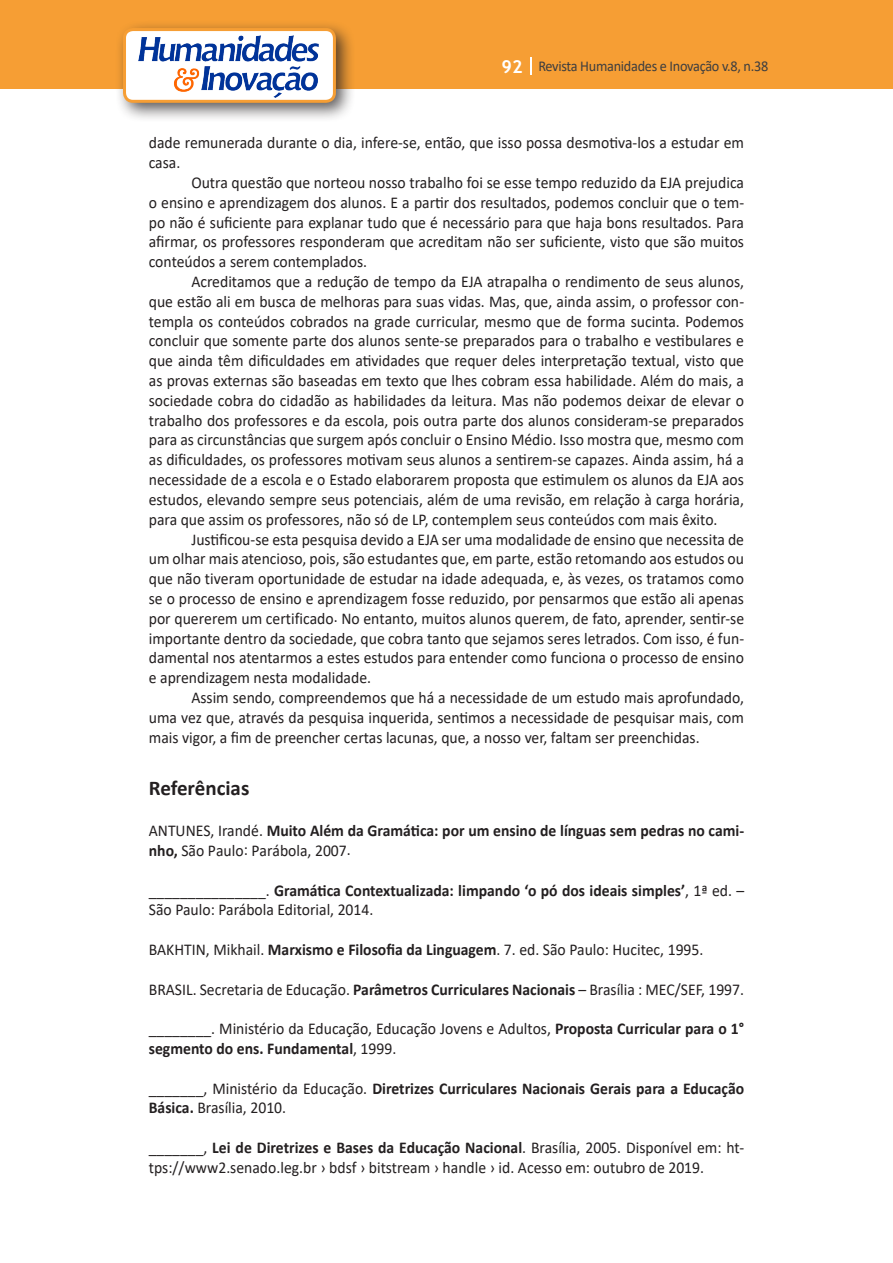
<style>
.page{position:relative;width:893px;height:1263px;background:#fff}
.page>*{position:absolute;margin:0;border:0;box-sizing:border-box;transform-origin:0 0}
.Titulo_2{font:700 21px "Calibri";color:#231f20}
.Texto{font:16.5px/19.8px "Calibri";color:#231f20;scale:.95 1}
.Texto-2{font:700 16.5px/19.8px "Calibri";color:#231f20;scale:.95 1}
.t1{font:15px "Calibri";letter-spacing:-.02em;color:#3e3e3f;scale:.95 1}
.s1{font-family:"Trebuchet MS";font-weight:700;font-size:18px;color:#fff}
.s2{font-weight:400}
.s3{font-weight:700}
</style>
<div class="page">
<div style="left:0;top:0;width:893px;height:88px;background:#f69e34"></div>
<svg style="left:530px;top:57px;width:2px;height:18px"></svg>
<div style="left:115px;top:20px;width:241px;height:103px;background:#231f20;opacity:.75"></div>
<div style="left:125px;top:30px;width:209px;height:71px;background:#fff;border-radius:9px"></div>
<img style="left:138px;top:35px;width:181px;height:62px">
<div style="left:123px;top:28px;width:213px;height:75px;border:3px solid #f69e34;border-radius:9px"></div>
<p class="t1" style="left:501px;top:56px;width:282px"><span class="s1">92</span> Revista Humanidades e Inovação v.8, n.38</p>
<p class="Texto" style="left:149px;top:133px;width:628px">dade remunerada durante o dia, infere-se, então, que isso possa desmotiva-los a estudar em casa.</p>
<p class="Texto" style="left:149px;top:172px;width:628px;text-align:justify;text-indent:43px">Outra questão que norteou nosso trabalho foi se esse tempo reduzido da EJA prejudica o ensino e aprendizagem dos alunos. E a partir dos resultados, podemos concluir que o tem&shy;po não é suficiente para explanar tudo que é necessário para que haja bons resultados. Para afirmar, os professores responderam que acreditam não ser suficiente, visto que são muitos conteúdos a serem contemplados.</p>
<p class="Texto" style="left:149px;top:271px;width:628px;text-align:justify;text-indent:43px">Acreditamos que a redução de tempo da EJA atrapalha o rendimento de seus alunos, que estão ali em busca de melhoras para suas vidas. Mas, que, ainda assim, o professor con&shy;templa os conteúdos cobrados na grade curricular, mesmo que de forma sucinta. Podemos concluir que somente parte dos alunos sente-se preparados para o trabalho e vestibulares e que ainda têm dificuldades em atividades que requer deles interpretação textual, visto que as provas externas são baseadas em texto que lhes cobram essa habilidade. Além do mais, a sociedade cobra do cidadão as habilidades da leitura. Mas não podemos deixar de elevar o trabalho dos professores e da escola, pois outra parte dos alunos consideram-se preparados para as circunstâncias que surgem após concluir o Ensino Médio. Isso mostra que, mesmo com as dificuldades, os professores motivam seus alunos a sentirem-se capazes. Ainda assim, há a necessidade de a escola e o Estado elaborarem proposta que estimulem os alunos da EJA aos estudos, elevando sempre seus potenciais, além de uma revisão, em relação à carga horária, para que assim os professores, não só de LP, contemplem seus conteúdos com mais êxito.</p>
<p class="Texto" style="left:149px;top:529px;width:628px;text-align:justify;text-indent:43px">Justificou-se esta pesquisa devido a EJA ser uma modalidade de ensino que necessita de um olhar mais atencioso, pois, são estudantes que, em parte, estão retomando aos estudos ou que não tiveram oportunidade de estudar na idade adequada, e, às vezes, os tratamos como se o processo de ensino e aprendizagem fosse reduzido, por pensarmos que estão ali apenas por quererem um certificado. No entanto, muitos alunos querem, de fato, aprender, sentir-se importante dentro da sociedade, que cobra tanto que sejamos seres letrados. Com isso, é fun&shy;damental nos atentarmos a estes estudos para entender como funciona o processo de ensino e aprendizagem nesta modalidade.</p>
<p class="Texto" style="left:149px;top:687px;width:628px;text-align:justify;text-indent:43px">Assim sendo, compreendemos que há a necessidade de um estudo mais aprofundado, uma vez que, através da pesquisa inquerida, sentimos a necessidade de pesquisar mais, com mais vigor, a fim de preencher certas lacunas, que, a nosso ver, faltam ser preenchidas.</p>
<p class="Titulo_2" style="left:149px;top:773px;width:102px">Referências</p>
<p class="Texto-2" style="left:149px;top:820px;width:628px"><span class="s2">ANTUNES, Irandé.</span> Muito Além da Gramática: por um ensino de línguas sem pedras no cami&shy;nho, <span class="s2">São Paulo: Parábola, 2007.</span></p>
<p class="Texto" style="left:149px;top:880px;width:628px">_______________. <span class="s3">Gramática Contextualizada: limpando ‘o pó dos ideais simples’</span>, 1ª ed. –<br>São Paulo: Parábola Editorial, 2014.</p>
<p class="Texto" style="left:149px;top:939px;width:585px">BAKHTIN, Mikhail. <span class="s3">Marxismo e Filosofia da Linguagem</span>. 7. ed. São Paulo: Hucitec, 1995.</p>
<p class="Texto" style="left:149px;top:979px;width:628px">BRASIL. Secretaria de Educação. <span class="s3">Parâmetros Curriculares Nacionais</span> – Brasília : MEC/SEF, 1997.</p>
<p class="Texto" style="left:149px;top:1018px;width:628px">________. Ministério da Educação, Educação Jovens e Adultos, <span class="s3">Proposta Curricular para o 1° segmento do ens. Fundamental</span>, 1999.</p>
<p class="Texto-2" style="left:149px;top:1078px;width:628px"><span class="s2">_______, Ministério da Educação.</span> Diretrizes Curriculares Nacionais Gerais para a Educação<br>Básica. <span class="s2">Brasília, 2010.</span></p>
<p class="Texto" style="left:149px;top:1137px;width:628px">_______, <span class="s3">Lei de Diretrizes e Bases da Educação Nacional</span>. Brasília, 2005. Disponível em: ht&shy;tps://www2.senado.leg.br › bdsf › bitstream › handle › id. Acesso em: outubro de 2019.</p>
</div>
